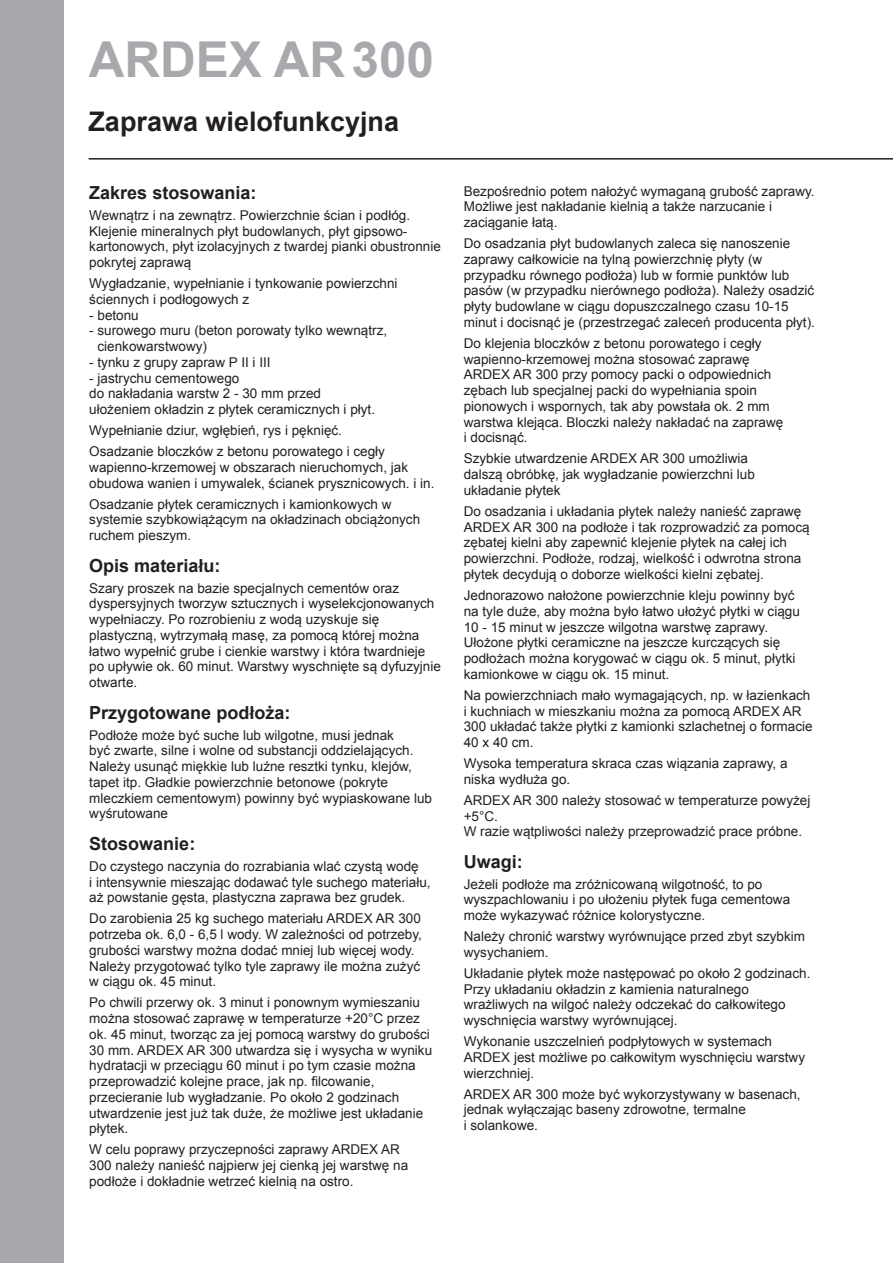
<style>
.page{position:relative;width:893px;height:1263px;background:#fff}
.page>*{position:absolute;margin:0;border:0;box-sizing:border-box;transform-origin:0 0}
.t1{font:700 49.5px "Arial";color:#a8a9ad}
.t2{font:700 27px "Arial";color:#231f20}
.t3{font:700 18px "Arial";color:#231f20}
.t4{font:13.5px/15.8px "Arial";color:#231f20}
</style>
<div class="page">
<hr style="left:89px;top:158px;width:804px;height:2px;background:#231f20">
<div style="left:0;top:0;width:64px;height:1263px;background:#a8a9ad"></div>
<h1 class="t1" style="left:89px;top:27px;width:347px">ARDEX AR300</h1>
<h2 class="t2" style="left:88px;top:103px;width:312px">Zaprawa wielofunkcyjna</h2>
<h3 class="t3" style="left:89px;top:180px;width:169px">Zakres stosowania:</h3>
<p class="t4" style="left:89px;top:207px;width:353px">Wewnątrz i na zewnątrz. Powierzchnie ścian i podłóg.<br>Klejenie mineralnych płyt budowlanych, płyt gipsowo&shy;kartonowych, płyt izolacyjnych z twardej pianki obustronnie pokrytej zaprawą</p>
<p class="t4" style="left:89px;top:276px;width:310px">Wygładzanie, wypełnianie i tynkowanie powierzchni ściennych i podłogowych z</p>
<p class="t4" style="left:89px;top:307px;width:51px">- betonu</p>
<p class="t4" style="left:98px;top:323px;width:291px;text-indent:-8px">- surowego muru (beton porowaty tylko wewnątrz, cienkowarstwowy)</p>
<p class="t4" style="left:89px;top:354px;width:183px">- tynku z grupy zapraw P II i III</p>
<p class="t4" style="left:89px;top:370px;width:287px">- jastrychu cementowego<br>do nakładania warstw 2 - 30 mm przed ułożeniem okładzin z płytek ceramicznych i płyt.</p>
<p class="t4" style="left:89px;top:420px;width:297px;line-height:21px">Wypełnianie dziur, wgłębień, rys i pęknięć.<br>Osadzanie bloczków z betonu porowatego i cegły</p>
<p class="t4" style="left:89px;top:459px;width:347px">wapienno-krzemowej w obszarach nieruchomych, jak obudowa wanien i umywalek, ścianek prysznicowych. i in.</p>
<p class="t4" style="left:89px;top:496px;width:332px">Osadzanie płytek ceramicznych i kamionkowych w systemie szybkowiążącym na okładzinach obciążonych ruchem pieszym.</p>
<h3 class="t3" style="left:89px;top:553px;width:133px">Opis materiału:</h3>
<p class="t4" style="left:89px;top:580px;width:353px">Szary proszek na bazie specjalnych cementów oraz dyspersyjnych tworzyw sztucznych i wyselekcjonowanych wypełniaczy. Po rozrobieniu z wodą uzyskuje się plastyczną, wytrzymałą masę, za pomocą której można łatwo wypełnić grube i cienkie warstwy i która twardnieje po upływie ok. 60 minut. Warstwy wyschnięte są dyfuzyjnie otwarte.</p>
<h3 class="t3" style="left:89px;top:700px;width:203px">Przygotowane podłoża:</h3>
<p class="t4" style="left:89px;top:727px;width:344px">Podłoże może być suche lub wilgotne, musi jednak<br>być zwarte, silne i wolne od substancji oddzielających.<br>Należy usunąć miękkie lub luźne resztki tynku, klejów, tapet itp. Gładkie powierzchnie betonowe (pokryte mleczkiem cementowym) powinny być wypiaskowane lub wyśrutowane</p>
<h3 class="t3" style="left:89px;top:831px;width:108px">Stosowanie:</h3>
<p class="t4" style="left:89px;top:858px;width:343px">Do czystego naczynia do rozrabiania wlać czystą wodę<br>i intensywnie mieszając dodawać tyle suchego materiału, aż powstanie gęsta, plastyczna zaprawa bez grudek.</p>
<p class="t4" style="left:89px;top:911px;width:334px">Do zarobienia 25 kg suchego materiału ARDEX AR 300 potrzeba ok. 6,0 - 6,5 l wody. W zależności od potrzeby, grubości warstwy można dodać mniej lub więcej wody.<br>Należy przygotować tylko tyle zaprawy ile można zużyć w ciągu ok. 45 minut.</p>
<p class="t4" style="left:89px;top:995px;width:344px">Po chwili przerwy ok. 3 minut i ponownym wymieszaniu można stosować zaprawę w temperaturze +20°C przez ok. 45 minut, tworząc za jej pomocą warstwy do grubości 30 mm. ARDEX AR 300 utwardza się i wysycha w wyniku hydratacji w przeciągu 60 minut i po tym czasie można przeprowadzić kolejne prace, jak np. filcowanie, przecieranie lub wygładzanie. Po około 2 godzinach utwardzenie jest już tak duże, że możliwe jest układanie płytek.</p>
<p class="t4" style="left:89px;top:1142px;width:320px">W celu poprawy przyczepności zaprawy ARDEX AR<br>300 należy nanieść najpierw jej cienką jej warstwę na podłoże i dokładnie wetrzeć kielnią na ostro.</p>
<p class="t4" style="left:464px;top:183px;width:352px">Bezpośrednio potem nałożyć wymaganą grubość zaprawy.<br>Możliwe jest nakładanie kielnią a także narzucanie i zaciąganie łatą.</p>
<p class="t4" style="left:464px;top:236px;width:353px">Do osadzania płyt budowlanych zaleca się nanoszenie zaprawy całkowicie na tylną powierzchnię płyty (w przypadku równego podłoża) lub w formie punktów lub pasów (w przypadku nierównego podłoża). Należy osadzić płyty budowlane w ciągu dopuszczalnego czasu 10-15 minut i docisnąć je (przestrzegać zaleceń producenta płyt).</p>
<p class="t4" style="left:464px;top:335px;width:321px">Do klejenia bloczków z betonu porowatego i cegły wapienno-krzemowej można stosować zaprawę ARDEX AR 300 przy pomocy packi o odpowiednich zębach lub specjalnej packi do wypełniania spoin pionowych i wspornych, tak aby powstała ok. 2 mm warstwa klejąca. Bloczki należy nakładać na zaprawę i docisnąć.</p>
<p class="t4" style="left:464px;top:451px;width:293px">Szybkie utwardzenie ARDEX AR 300 umożliwia dalszą obróbkę, jak wygładzanie powierzchni lub układanie płytek</p>
<p class="t4" style="left:464px;top:503px;width:347px">Do osadzania i układania płytek należy nanieść zaprawę ARDEX AR 300 na podłoże i tak rozprowadzić za pomocą zębatej kielni aby zapewnić klejenie płytek na całej ich powierzchni. Podłoże, rodzaj, wielkość i odwrotna strona płytek decydują o doborze wielkości kielni zębatej.</p>
<p class="t4" style="left:464px;top:587px;width:338px">Jednorazowo nałożone powierzchnie kleju powinny być na tyle duże, aby można było łatwo ułożyć płytki w ciągu 10 - 15 minut w jeszcze wilgotna warstwę zaprawy.<br>Ułożone płytki ceramiczne na jeszcze kurczących się podłożach można korygować w ciągu ok. 5 minut, płytki kamionkowe w ciągu ok. 15 minut.</p>
<p class="t4" style="left:464px;top:687px;width:350px">Na powierzchniach mało wymagających, np. w łazienkach i kuchniach w mieszkaniu można za pomocą ARDEX AR 300 układać także płytki z kamionki szlachetnej o formacie 40 x 40 cm.</p>
<p class="t4" style="left:464px;top:756px;width:325px">Wysoka temperatura skraca czas wiązania zaprawy, a niska wydłuża go.</p>
<p class="t4" style="left:464px;top:792px;width:348px">ARDEX AR 300 należy stosować w temperaturze powyżej +5°C.<br>W razie wątpliwości należy przeprowadzić prace próbne.</p>
<h3 class="t3" style="left:464px;top:849px;width:61px">Uwagi:</h3>
<p class="t4" style="left:464px;top:876px;width:328px">Jeżeli podłoże ma zróżnicowaną wilgotność, to po wyszpachlowaniu i po ułożeniu płytek fuga cementowa może wykazywać różnice kolorystyczne.</p>
<p class="t4" style="left:464px;top:929px;width:343px">Należy chronić warstwy wyrównujące przed zbyt szybkim wysychaniem.</p>
<p class="t4" style="left:464px;top:965px;width:348px">Układanie płytek może następować po około 2 godzinach.<br>Przy układaniu okładzin z kamienia naturalnego wrażliwych na wilgoć należy odczekać do całkowitego wyschnięcia warstwy wyrównującej.</p>
<p class="t4" style="left:464px;top:1034px;width:343px">Wykonanie uszczelnień podpłytowych w systemach<br>ARDEX jest możliwe po całkowitym wyschnięciu warstwy wierzchniej.</p>
<p class="t4" style="left:464px;top:1086px;width:338px">ARDEX AR 300 może być wykorzystywany w basenach, jednak wyłączając baseny zdrowotne, termalne<br>i solankowe.</p>
</div>
